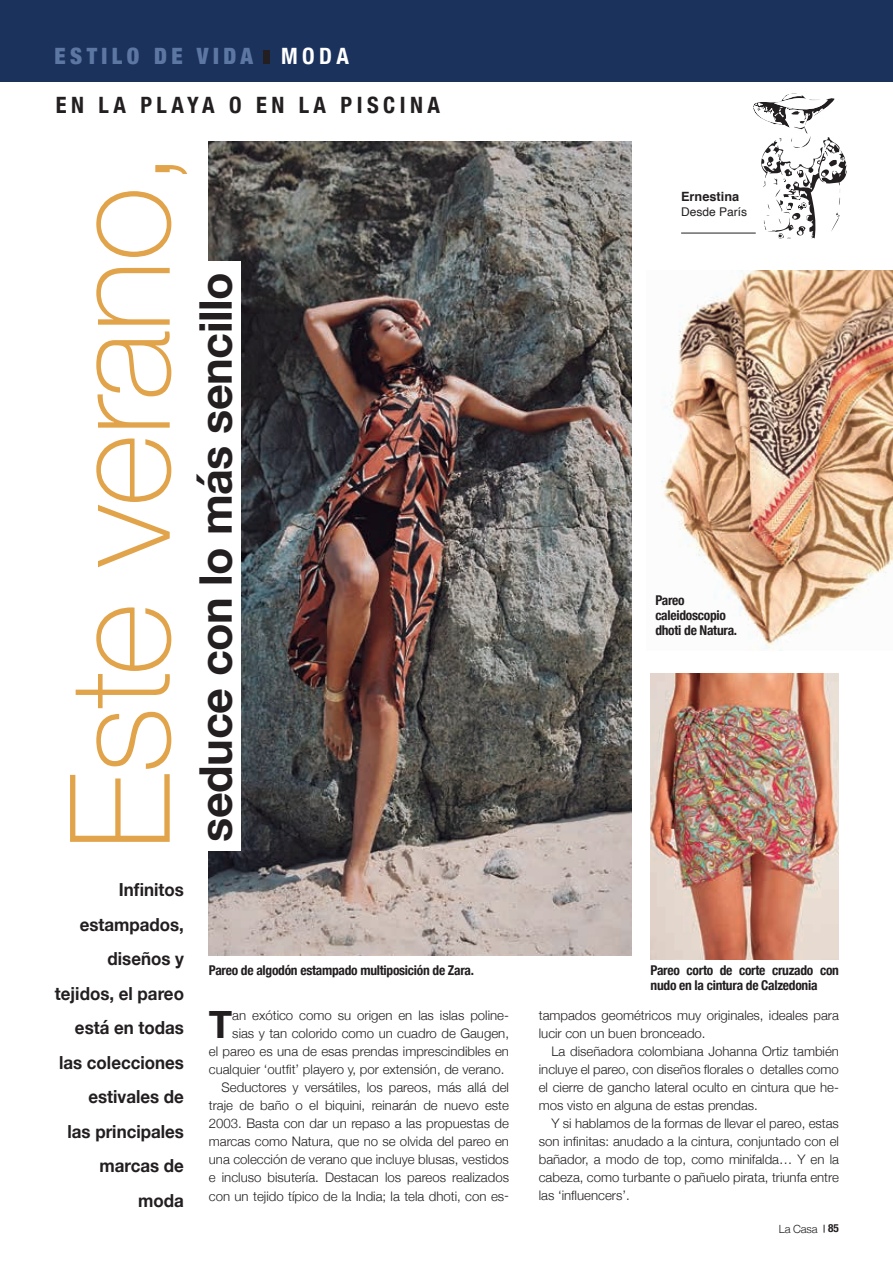
<style>
.page{position:relative;width:893px;height:1263px;background:#fff}
.page>*{position:absolute;margin:0;border:0;box-sizing:border-box;transform-origin:0 0}
.t1{font:100 139.5px "Helvetica Neue";letter-spacing:-.01em;color:#e1a44b}
.t2{font:700 45px "Helvetica Neue";letter-spacing:-.01em;color:#231f20}
.t3{font:700 38.4px "Helvetica Neue";color:#231f20}
.t4{font:700 condensed 22.5px/48.6px "Helvetica Neue";letter-spacing:.2em;color:#231f20}
.t5{font:700 18px/34.5px "Helvetica Neue";color:#231f20;text-align:right;scale:.94 1}
.t6{font:700 condensed 13.5px/15px "Helvetica Neue";letter-spacing:-.02em;color:#231f20}
.t7{font:300 13.2px/18px "Helvetica Neue";color:#231f20;text-align:justify}
.t8{font:700 12.75px "Helvetica";color:#231f20}
.t9{font:12px "Helvetica";color:#231f20}
.t10{font:300 11.25px "Helvetica Neue";letter-spacing:-.02em;color:#231f20}
.s1{font-weight:900;color:#5d77a3}
.s2{color:#fff}
.s3{font-weight:700;font-stretch:condensed}
</style>
<div class="page">
<div style="left:0;top:0;width:893px;height:81px;background:#1b325d"></div>
<div style="left:264px;top:50px;width:6px;height:13px;background:#231f20"></div>
<svg style="left:747px;top:93px;width:100px;height:146px"></svg>
<hr style="left:681px;top:233px;width:75px;height:1px;background:#231f20">
<img style="left:208px;top:142px;width:423px;height:814px">
<div style="left:201px;top:261px;width:39px;height:590px;background:#fff"></div>
<img style="left:661px;top:270px;width:232px;height:381px">
<img style="left:651px;top:673px;width:188px;height:286px">
<h3 class="t4" style="left:54px;top:31px;width:387px"><span class="s1">ESTILO DE VIDA</span> <span class="s2">MODA<br></span>EN LA PLAYA O EN LA PISCINA</h3>
<h1 class="t1" style="left:14px;top:851px;width:703px;rotate:-90deg">Este verano,</h1>
<h2 class="t2" style="left:181px;top:842px;width:571px;rotate:-90deg">seduce con lo más sencillo</h2>
<p class="t8" style="left:681px;top:187px;width:60px">Ernestina</p>
<p class="t9" style="left:681px;top:202px;width:68px">Desde París</p>
<p class="t6" style="left:655px;top:592px;width:83px">Pareo caleidoscopio dhoti de Natura.</p>
<h3 class="t5" style="left:55px;top:873px;width:139px">Infinitos estampados, diseños y tejidos, el pareo está en todas las colecciones estivales de<br>las principales marcas de moda</h3>
<p class="t6" style="left:209px;top:961px;width:267px">Pareo de algodón estampado multiposición de Zara.</p>
<p class="t6" style="left:651px;top:961px;width:190px">Pareo corto de corte cruzado con nudo en la cintura de Calzedonia</p>
<h3 class="t3" style="left:209px;top:994px;width:25px">T</h3>
<p class="t7" style="left:232px;top:1006px;width:278px">an exótico como su origen en las islas poline-</p>
<p class="t7" style="left:232px;top:1024px;width:278px">sias y tan colorido como un cuadro de Gaugen,</p>
<p class="t7" style="left:209px;top:1042px;width:302px">el pareo es una de esas prendas imprescindibles en</p>
<p class="t7" style="left:209px;top:1060px;width:297px">cualquier ‘outfit’ playero y, por extensión, de verano.</p>
<p class="t7" style="left:222px;top:1078px;width:289px">Seductores y versátiles, los pareos, más allá del</p>
<p class="t7" style="left:209px;top:1096px;width:302px">traje de baño o el biquini, reinarán de nuevo este</p>
<p class="t7" style="left:209px;top:1114px;width:302px">2003. Basta con dar un repaso a las propuestas de</p>
<p class="t7" style="left:209px;top:1132px;width:302px">marcas como Natura, que no se olvida del pareo en</p>
<p class="t7" style="left:209px;top:1150px;width:302px">una colección de verano que incluye blusas, vestidos</p>
<p class="t7" style="left:209px;top:1168px;width:302px">e incluso bisutería. Destacan los pareos realizados</p>
<p class="t7" style="left:209px;top:1186px;width:302px">con un tejido típico de la India; la tela dhoti, con es-</p>
<p class="t7" style="left:539px;top:1006px;width:302px">tampados geométricos muy originales, ideales para lucir con un buen bronceado.</p>
<p class="t7" style="left:539px;top:1042px;width:302px;text-indent:13px">La diseñadora colombiana Johanna Ortiz también incluye el pareo, con diseños florales o detalles como el cierre de gancho lateral oculto en cintura que he&shy;mos visto en alguna de estas prendas.</p>
<p class="t7" style="left:539px;top:1114px;width:302px;text-indent:13px">Y si hablamos de la formas de llevar el pareo, estas son infinitas: anudado a la cintura, conjuntado con el bañador, a modo de top, como minifalda… Y en la cabeza, como turbante o pañuelo pirata, triunfa entre las ‘influencers’.</p>
<p class="t10" style="left:779px;top:1219px;width:62px">La Casa <span class="s3">85</span></p>
</div>
